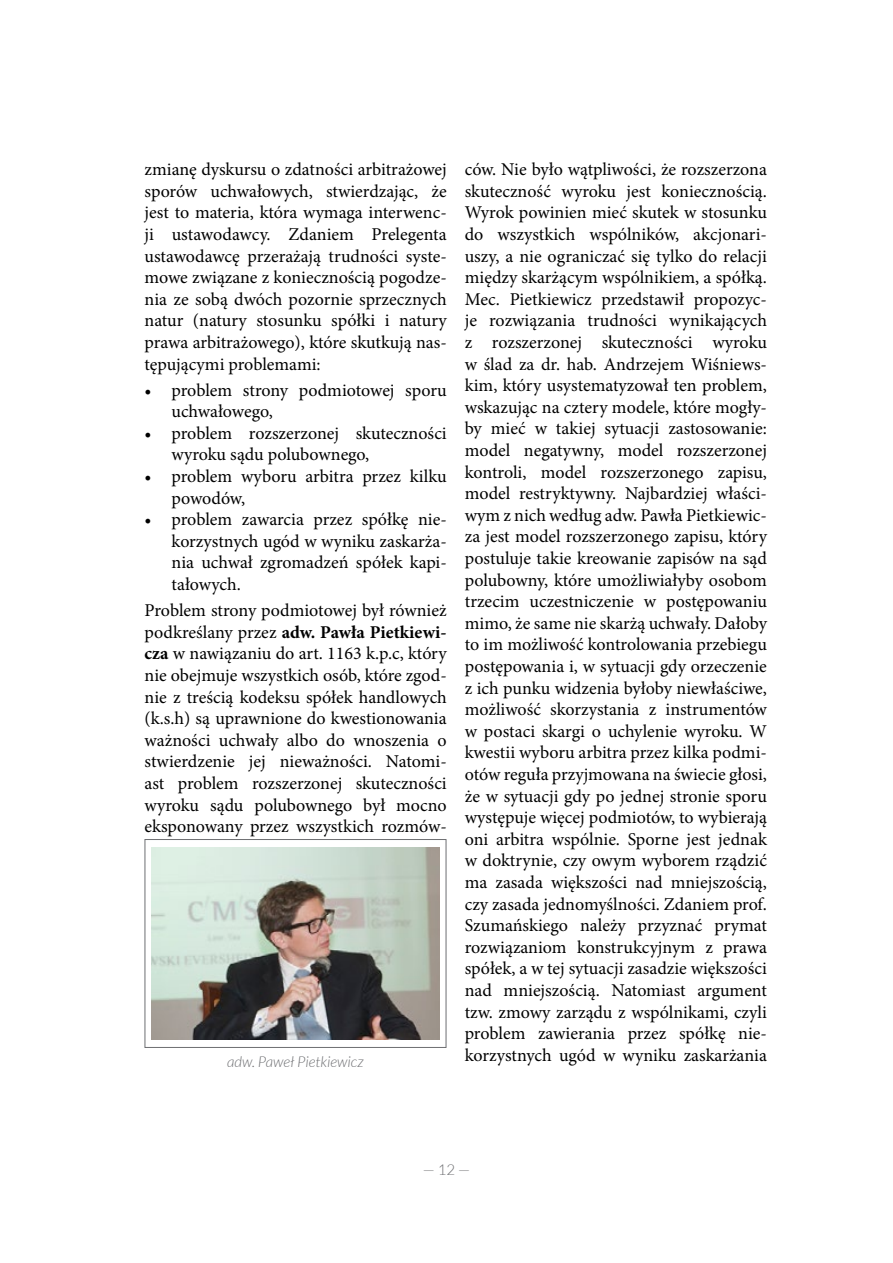
<style>
.page{position:relative;width:893px;height:1263px;background:#fff}
.page>*{position:absolute;margin:0;border:0;box-sizing:border-box;transform-origin:0 0}
.t1{font:18px/21.6px "Minion Pro";color:#000;text-align:justify}
.t2{font:italic 300 15px "Lato";color:#6d6e71}
.t3{font:300 15px "Lato";color:#6d6e71}
.s1{font-weight:700}
</style>
<div class="page">
<img style="left:151px;top:848px;width:288px;height:191px">
<div style="left:145px;top:839px;width:301px;height:209px;border:1px solid #6d6e71"></div>
<p class="t1" style="left:145px;top:159px;width:304px">zmianę dyskursu o zdatności arbitrażowej sporów uchwałowych, stwierdzając, że jest to materia, która wymaga interwenc&shy;ji ustawodawcy. Zdaniem Prelegenta ustawodawcę przerażają trudności syste&shy;mowe związane z koniecznością pogodze&shy;nia ze sobą dwóch pozornie sprzecznych natur (natury stosunku spółki i natury prawa arbitrażowego), które skutkują nas&shy;tępującymi problemami:</p>
<p class="t1" style="left:172px;top:379px;width:277px;text-indent:-27px">• problem strony podmiotowej sporu uchwałowego,</p>
<p class="t1" style="left:172px;top:422px;width:277px;text-indent:-27px">• problem rozszerzonej skuteczności wyroku sądu polubownego,</p>
<p class="t1" style="left:172px;top:466px;width:277px;text-indent:-27px">• problem wyboru arbitra przez kilku powodów,</p>
<p class="t1" style="left:172px;top:509px;width:277px;text-indent:-27px">• problem zawarcia przez spółkę nie&shy;korzystnych ugód w wyniku zaskarża&shy;nia uchwał zgromadzeń spółek kapi&shy;tałowych.</p>
<p class="t1" style="left:145px;top:600px;width:304px">Problem strony podmiotowej był również podkreślany przez <span class="s1">adw. Pawła Pietkiewi&shy;cza</span> w nawiązaniu do art. 1163 k.p.c, który nie obejmuje wszystkich osób, które zgod&shy;nie z treścią kodeksu spółek handlowych (k.s.h) są uprawnione do kwestionowania ważności uchwały albo do wnoszenia o stwierdzenie jej nieważności. Natomi&shy;ast problem rozszerzonej skuteczności wyroku sądu polubownego był mocno eksponowany przez wszystkich rozmów-</p>
<p class="t2" style="left:227px;top:1054px;width:138px">adw. Paweł Pietkiewicz</p>
<p class="t1" style="left:465px;top:159px;width:304px">ców. Nie było wątpliwości, że rozszerzona skuteczność wyroku jest koniecznością.<br>Wyrok powinien mieć skutek w stosunku do wszystkich wspólników, akcjonari&shy;uszy, a nie ograniczać się tylko do relacji między skarżącym wspólnikiem, a spółką.<br>Mec. Pietkiewicz przedstawił propozyc&shy;je rozwiązania trudności wynikających z rozszerzonej skuteczności wyroku w ślad za dr. hab. Andrzejem Wiśniews&shy;kim, który usystematyzował ten problem, wskazując na cztery modele, które mogły&shy;by mieć w takiej sytuacji zastosowanie: model negatywny, model rozszerzonej kontroli, model rozszerzonego zapisu, model restryktywny. Najbardziej właści&shy;wym z nich według adw. Pawła Pietkiewic&shy;za jest model rozszerzonego zapisu, który postuluje takie kreowanie zapisów na sąd polubowny, które umożliwiałyby osobom trzecim uczestniczenie w postępowaniu mimo, że same nie skarżą uchwały. Dałoby to im możliwość kontrolowania przebiegu postępowania i, w sytuacji gdy orzeczenie z ich punku widzenia byłoby niewłaściwe, możliwość skorzystania z instrumentów w postaci skargi o uchylenie wyroku. W kwestii wyboru arbitra przez kilka podmi&shy;otów reguła przyjmowana na świecie głosi, że w sytuacji gdy po jednej stronie sporu występuje więcej podmiotów, to wybierają oni arbitra wspólnie. Sporne jest jednak w doktrynie, czy owym wyborem rządzić ma zasada większości nad mniejszością, czy zasada jednomyślności. Zdaniem prof.<br>Szumańskiego należy przyznać prymat rozwiązaniom konstrukcyjnym z prawa spółek, a w tej sytuacji zasadzie większości nad mniejszością. Natomiast argument tzw. zmowy zarządu z wspólnikami, czyli problem zawierania przez spółkę nie&shy;korzystnych ugód w wyniku zaskarżania</p>
<p class="t3" style="left:423px;top:1161px;width:49px">— 12 —</p>
</div>
